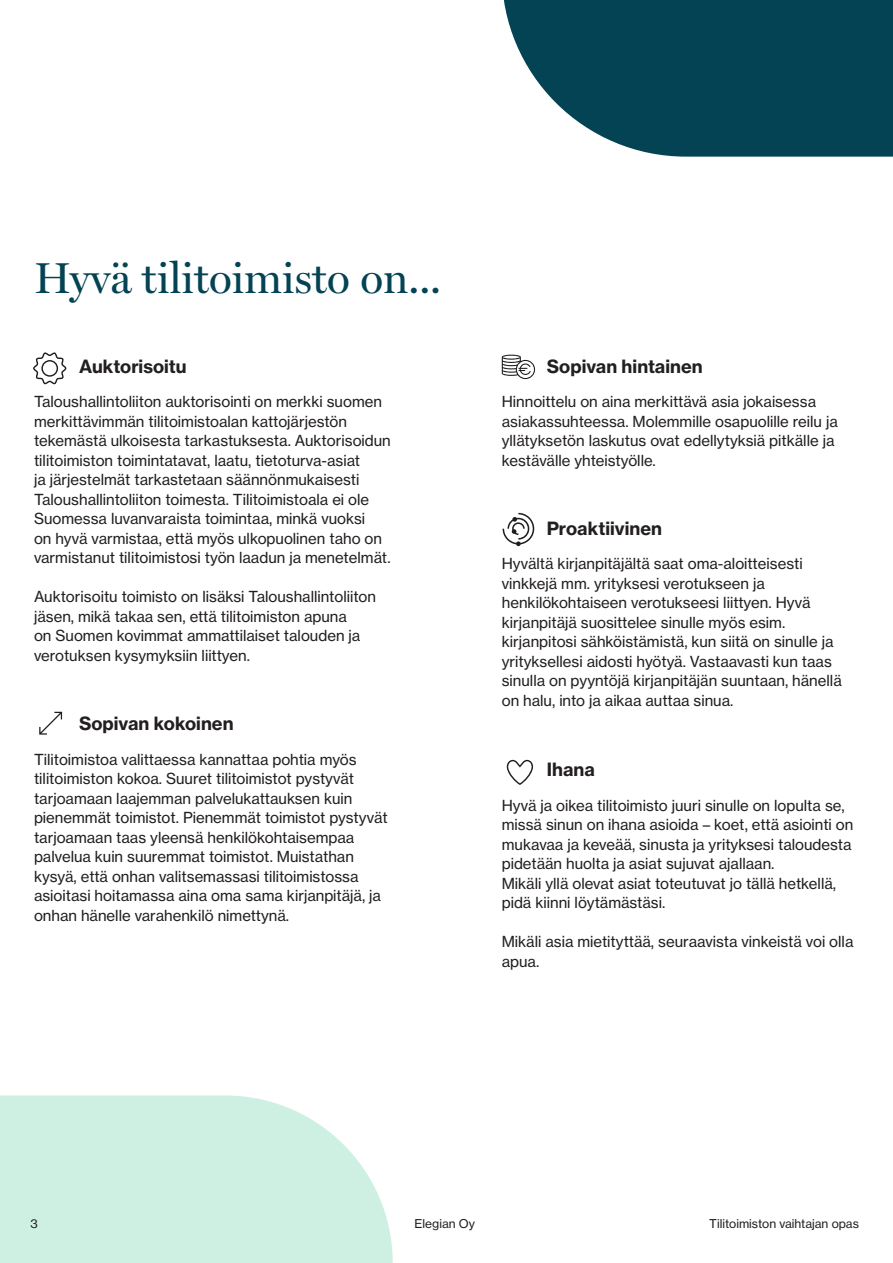
<style>
.page{position:relative;width:893px;height:1263px;background:#fff}
.page>*{position:absolute;margin:0;border:0;box-sizing:border-box;transform-origin:0 0}
.Header_-_H2{font:43.5px "Miller Display";color:#034353}
.Header_-_H4{font:18px "N Haas Grotesk TX Pro 75 Bd";letter-spacing:.005em;color:#231f20}
.t1{font:15px/19.5px "N Haas Grotesk TX Pro 55 Rg";color:#231f20}
.t2{font:12px "N Haas Grotesk TX Pro 55 Rg";color:#231f20}
</style>
<div class="page">
<svg style="left:503px;top:0;width:390px;height:157px;background:#255c6a"></svg>
<svg style="left:0;top:1095px;width:393px;height:168px;background:#d2f1e5"></svg>
<svg style="left:33px;top:352px;width:33px;height:33px"></svg>
<svg style="left:39px;top:712px;width:23px;height:23px"></svg>
<svg style="left:502px;top:355px;width:33px;height:24px"></svg>
<svg style="left:503px;top:513px;width:31px;height:33px"></svg>
<svg style="left:506px;top:760px;width:27px;height:25px"></svg>
<p class="Header_-_H2" style="left:34px;top:252px;width:409px">Hyvä tilitoimisto on...</p>
<p class="Header_-_H4" style="left:79px;top:355px;width:109px">Auktorisoitu</p>
<p class="Header_-_H4" style="left:547px;top:355px;width:158px">Sopivan hintainen</p>
<p class="t1" style="left:34px;top:392px;width:358px">Taloushallintoliiton auktorisointi on merkki suomen merkittävimmän tilitoimistoalan kattojärjestön tekemästä ulkoisesta tarkastuksesta. Auktorisoidun tilitoimiston toimintatavat, laatu, tietoturva-asiat<br>ja järjestelmät tarkastetaan säännönmukaisesti Taloushallintoliiton toimesta. Tilitoimistoala ei ole Suomessa luvanvaraista toimintaa, minkä vuoksi<br>on hyvä varmistaa, että myös ulkopuolinen taho on varmistanut tilitoimistosi työn laadun ja menetelmät.</p>
<p class="t1" style="left:34px;top:587px;width:343px">Auktorisoitu toimisto on lisäksi Taloushallintoliiton jäsen, mikä takaa sen, että tilitoimiston apuna<br>on Suomen kovimmat ammattilaiset talouden ja verotuksen kysymyksiin liittyen.</p>
<p class="Header_-_H4" style="left:79px;top:712px;width:156px">Sopivan kokoinen</p>
<p class="t1" style="left:34px;top:749px;width:355px">Tilitoimistoa valittaessa kannattaa pohtia myös tilitoimiston kokoa. Suuret tilitoimistot pystyvät tarjoamaan laajemman palvelukattauksen kuin pienemmät toimistot. Pienemmät toimistot pystyvät tarjoamaan taas yleensä henkilökohtaisempaa palvelua kuin suuremmat toimistot. Muistathan kysyä, että onhan valitsemassasi tilitoimistossa asioitasi hoitamassa aina oma sama kirjanpitäjä, ja onhan hänelle varahenkilö nimettynä.</p>
<p class="t1" style="left:502px;top:392px;width:338px">Hinnoittelu on aina merkittävä asia jokaisessa asiakassuhteessa. Molemmille osapuolille reilu ja yllätyksetön laskutus ovat edellytyksiä pitkälle ja kestävälle yhteistyölle.</p>
<p class="Header_-_H4" style="left:547px;top:517px;width:117px">Proaktiivinen</p>
<p class="t1" style="left:502px;top:554px;width:341px">Hyvältä kirjanpitäjältä saat oma-aloitteisesti vinkkejä mm. yrityksesi verotukseen ja henkilökohtaiseen verotukseesi liittyen. Hyvä kirjanpitäjä suosittelee sinulle myös esim. kirjanpitosi sähköistämistä, kun siitä on sinulle ja yrityksellesi aidosti hyötyä. Vastaavasti kun taas sinulla on pyyntöjä kirjanpitäjän suuntaan, hänellä on halu, into ja aikaa auttaa sinua.</p>
<p class="Header_-_H4" style="left:547px;top:758px;width:50px">Ihana</p>
<p class="t1" style="left:502px;top:795px;width:353px">Hyvä ja oikea tilitoimisto juuri sinulle on lopulta se, missä sinun on ihana asioida – koet, että asiointi on mukavaa ja keveää, sinusta ja yrityksesi taloudesta pidetään huolta ja asiat sujuvat ajallaan.</p>
<p class="t1" style="left:502px;top:873px;width:336px">Mikäli yllä olevat asiat toteutuvat jo tällä hetkellä, pidä kiinni löytämästäsi.</p>
<p class="t1" style="left:502px;top:932px;width:353px">Mikäli asia mietityttää, seuraavista vinkeistä voi olla apua.</p>
<p class="t2" style="left:31px;top:1216px;width:9px">3</p>
<p class="t2" style="left:415px;top:1216px;width:62px">Elegian Oy</p>
<p class="t2" style="left:709px;top:1216px;width:151px">Tilitoimiston vaihtajan opas</p>
</div>
